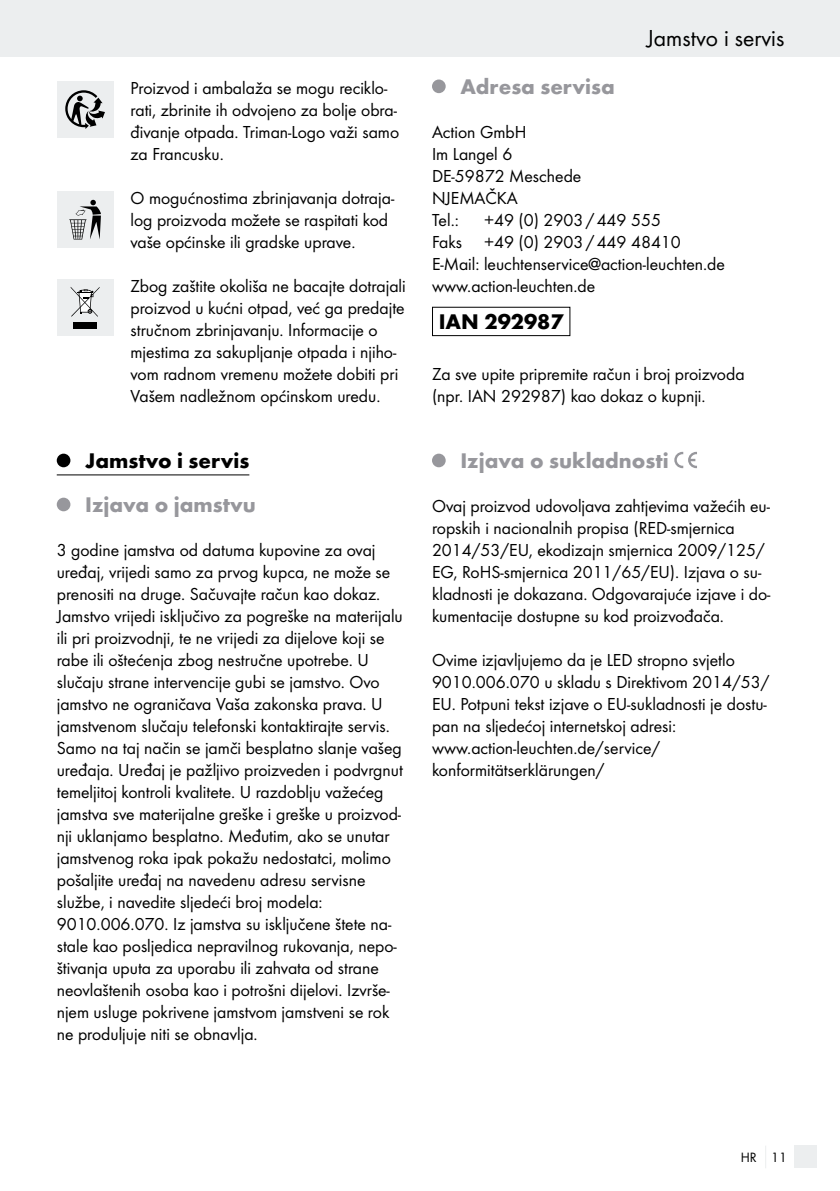
<style>
.page{position:relative;width:840px;height:1191px;background:#fff}
.page>*{position:absolute;margin:0;border:0;box-sizing:border-box;transform-origin:0 0}
.t1{font:24px "Futura Boo";color:#000}
.t2{font:700 22px "Futura";color:#97979c}
.t3{font:700 22px "Futura";color:#000}
.t4{font:18px/22px "Futura Boo";color:#000}
.t5{font:14px "Futura Boo";color:#000}
</style>
<div class="page">
<div style="left:0;top:0;width:839px;height:57px;background:#eceeef"></div>
<div style="left:794px;top:1145px;width:22px;height:23px;background:#eceeef"></div>
<hr style="left:57px;top:474px;width:192px;height:1px;background:#000">
<div style="left:57px;top:81px;width:56px;height:57px;background:#eceeef"></div>
<svg style="left:65px;top:90px;width:40px;height:39px"></svg>
<div style="left:57px;top:191px;width:56px;height:57px;background:#eceeef"></div>
<svg style="left:69px;top:200px;width:32px;height:39px"></svg>
<div style="left:57px;top:279px;width:56px;height:57px;background:#eceeef"></div>
<div style="left:73px;top:322px;width:24px;height:7px;background:#000"></div>
<svg style="left:71px;top:287px;width:28px;height:30px"></svg>
<div style="left:57px;top:453px;width:13px;height:14px;background:#000;border-radius:50%"></div>
<div style="left:57px;top:497px;width:13px;height:14px;background:#97979c;border-radius:50%"></div>
<div style="left:432px;top:79px;width:13px;height:14px;background:#97979c;border-radius:50%"></div>
<div style="left:432px;top:307px;width:138px;height:29px;border:1px solid #000"></div>
<div style="left:432px;top:453px;width:13px;height:14px;background:#97979c;border-radius:50%"></div>
<svg style="left:674px;top:452px;width:22px;height:16px"></svg>
<p class="t4" style="left:130px;top:77px;width:270px">Proizvod i ambalaža se mogu reciklo&shy;rati, zbrinite ih odvojeno za bolje obra&shy;đivanje otpada. Triman-Logo važi samo za Francusku.</p>
<p class="t4" style="left:130px;top:187px;width:265px">O mogućnostima zbrinjavanja dotraja&shy;log proizvoda možete se raspitati kod vaše općinske ili gradske uprave.</p>
<p class="t4" style="left:130px;top:275px;width:276px">Zbog zaštite okoliša ne bacajte dotrajali proizvod u kućni otpad, već ga predajte stručnom zbrinjavanju. Informacije o mjestima za sakupljanje otpada i njiho&shy;vom radnom vremenu možete dobiti pri Vašem nadležnom općinskom uredu.</p>
<p class="t3" style="left:85px;top:447px;width:166px">Jamstvo i servis</p>
<p class="t2" style="left:85px;top:491px;width:172px">Izjava o jamstvu</p>
<p class="t4" style="left:57px;top:539px;width:347px">3 godine jamstva od datuma kupovine za ovaj uređaj, vrijedi samo za prvog kupca, ne može se prenositi na druge. Sačuvajte račun kao dokaz.<br>Jamstvo vrijedi isključivo za pogreške na materijalu ili pri proizvodnji, te ne vrijedi za dijelove koji se rabe ili oštećenja zbog nestručne upotrebe. U slučaju strane intervencije gubi se jamstvo. Ovo jamstvo ne ograničava Vaša zakonska prava. U jamstvenom slučaju telefonski kontaktirajte servis.<br>Samo na taj način se jamči besplatno slanje vašeg uređaja. Uređaj je pažljivo proizveden i podvrgnut temeljitoj kontroli kvalitete. U razdoblju važećeg jamstva sve materijalne greške i greške u proizvod&shy;nji uklanjamo besplatno. Međutim, ako se unutar jamstvenog roka ipak pokažu nedostatci, molimo pošaljite uređaj na navedenu adresu servisne službe, i navedite sljedeći broj modela:<br>9010.006.070. Iz jamstva su isključene štete na&shy;stale kao posljedica nepravilnog rukovanja, nepo&shy;štivanja uputa za uporabu ili zahvata od strane neovlaštenih osoba kao i potrošni dijelovi. Izvrše&shy;njem usluge pokrivene jamstvom jamstveni se rok ne produljuje niti se obnavlja.</p>
<h1 class="t1" style="left:646px;top:24px;width:139px">Jamstvo i servis</h1>
<p class="t2" style="left:460px;top:73px;width:156px">Adresa servisa</p>
<p class="t4" style="left:432px;top:121px;width:151px">Action GmbH<br>Im Langel 6<br>DE-59872 Meschede<br>NJEMAČKA<br>Tel.:</p>
<p class="t4" style="left:432px;top:209px;width:294px;text-indent:52px">+49 (0) 2903/449 555<br>Faks +49 (0) 2903/449 48410<br>E-Mail: leuchtenservice@action-leuchten.de www.action-leuchten.de</p>
<p class="t3" style="left:438px;top:308px;width:126px">IAN 292987</p>
<p class="t4" style="left:432px;top:363px;width:314px">Za sve upite pripremite račun i broj proizvoda (npr. IAN 292987) kao dokaz o kupnji.</p>
<p class="t2" style="left:460px;top:447px;width:210px">Izjava o sukladnosti</p>
<p class="t4" style="left:432px;top:495px;width:340px">Ovaj proizvod udovoljava zahtjevima važećih eu&shy;ropskih i nacionalnih propisa (RED-smjernica 2014/53/EU, ekodizajn smjernica 2009/125/ EG, RoHS-smjernica 2011/65/EU). Izjava o su&shy;kladnosti je dokazana. Odgovarajuće izjave i do&shy;kumentacije dostupne su kod proizvođača.</p>
<p class="t4" style="left:432px;top:649px;width:339px">Ovime izjavljujemo da je LED stropno svjetlo 9010.006.070 u skladu s Direktivom 2014/53/ EU. Potpuni tekst izjave o EU-sukladnosti je dostu&shy;pan na sljedećoj internetskoj adresi: www.action-leuchten.de/service/ konformitätserklärungen/</p>
<p class="t5" style="left:740px;top:1149px;width:47px">HR 11</p>
</div>
